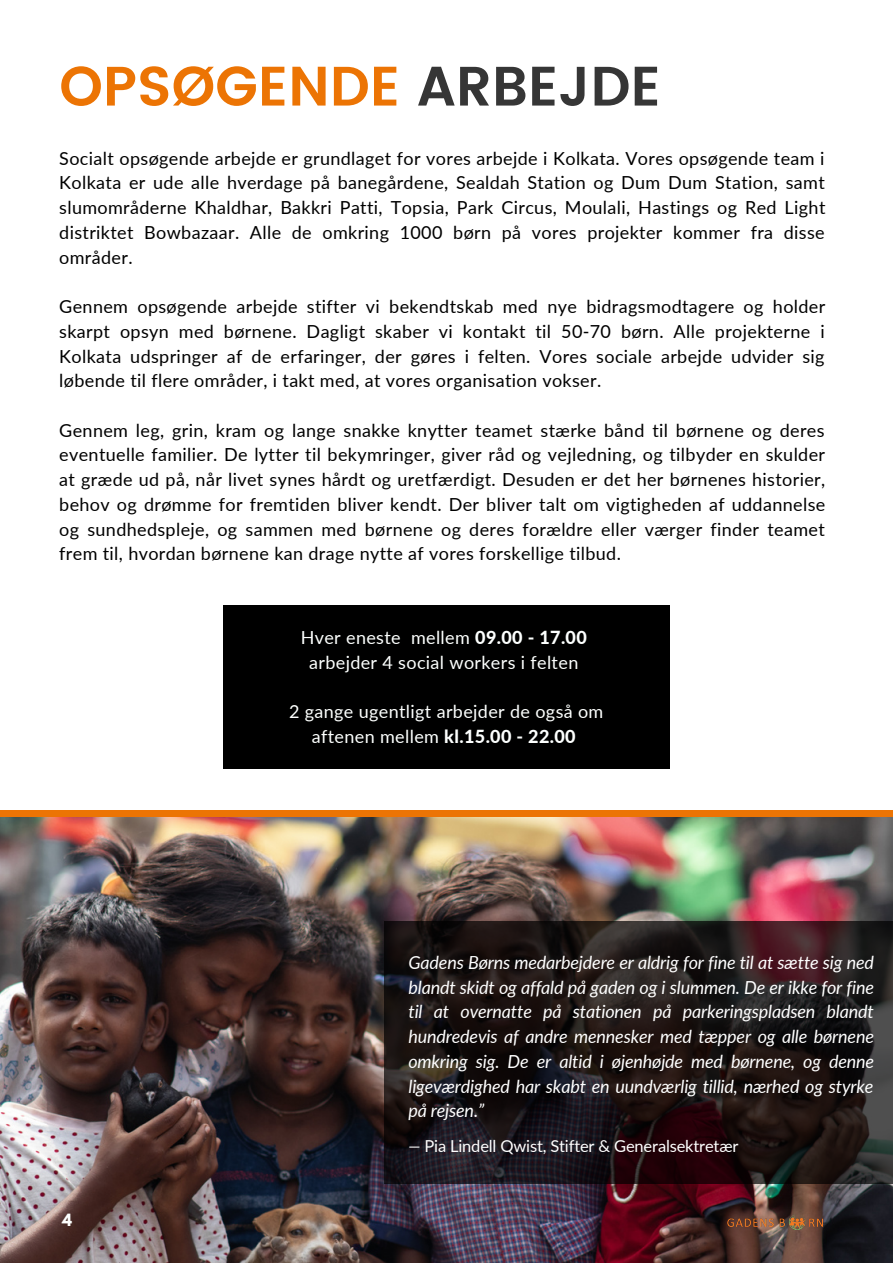
<style>
.page{position:relative;width:893px;height:1264px;background:#fff}
.page>*{position:absolute;margin:0;border:0;box-sizing:border-box;transform-origin:0 0}
.t1{font:600 55.5px "Poppins";color:#ec7404}
.t2{font:18px/24.8px "Lato";letter-spacing:.02em;color:#000;text-align:justify}
.t3{font:italic 18px/24.8px "Lato";letter-spacing:-.01em;color:#fff;text-align:justify}
.t4{font:18px/24.8px "Lato";letter-spacing:.02em;color:#fdfffe;text-align:center}
.t5{font:16.5px "Lato";letter-spacing:-.01em;color:#fff}
.t6{font:700 15px "League Spartan";color:#fdfffe}
.s1{color:#363636}
.s2{font-weight:800}
.s3{font-style:italic}
</style>
<div class="page">
<div style="left:0;top:810px;width:892px;height:93px;background:#ec7404"></div>
<img style="left:0;top:817px;width:892px;height:445px">
<svg style="left:384px;top:921px;width:508px;height:262px;background:#1f1617"></svg>
<img style="left:726px;top:1204px;width:99px;height:36px">
<div style="left:223px;top:606px;width:446px;height:162px;background:#000"></div>
<p class="t1" style="left:59px;top:54px;width:603px">OPSØGENDE <span class="s1">ARBEJDE</span></p>
<p class="t2" style="left:59px;top:145px;width:767px">Socialt opsøgende arbejde er grundlaget for vores arbejde i Kolkata. Vores opsøgende team i Kolkata er ude alle hverdage på banegårdene, Sealdah Station og Dum Dum Station, samt slumområderne Khaldhar, Bakkri Patti, Topsia, Park Circus, Moulali, Hastings og Red Light distriktet Bowbazaar. Alle de omkring 1000 børn på vores projekter kommer fra disse områder.</p>
<p class="t2" style="left:59px;top:294px;width:767px">Gennem opsøgende arbejde stifter vi bekendtskab med nye bidragsmodtagere og holder skarpt opsyn med børnene. Dagligt skaber vi kontakt til 50-70 børn. Alle projekterne i Kolkata udspringer af de erfaringer, der gøres i felten. Vores sociale arbejde udvider sig løbende til flere områder, i takt med, at vores organisation vokser.</p>
<p class="t2" style="left:59px;top:417px;width:767px">Gennem leg, grin, kram og lange snakke knytter teamet stærke bånd til børnene og deres eventuelle familier. De lytter til bekymringer, giver råd og vejledning, og tilbyder en skulder at græde ud på, når livet synes hårdt og uretfærdigt. Desuden er det her børnenes historier, behov og drømme for fremtiden bliver kendt. Der bliver talt om vigtigheden af uddannelse og sundhedspleje, og sammen med børnene og deres forældre eller værger finder teamet frem til, hvordan børnene kan drage nytte af vores forskellige tilbud.</p>
<p class="t4" style="left:300px;top:624px;width:288px">Hver eneste mellem <span class="s2">09.00 - 17.00 </span>arbejder 4 social workers i felten</p>
<p class="t4" style="left:289px;top:698px;width:316px">2 gange ugentligt arbejder de også om aftenen mellem <span class="s2">kl.15.00 - 22.00</span></p>
<p class="t6" style="left:62px;top:1212px;width:11px">4</p>
<p class="t3" style="left:408px;top:949px;width:467px">Gadens Børns medarbejdere er aldrig for fine til at sætte sig ned blandt skidt og affald på gaden og i slummen. De er ikke for fine til at overnatte på stationen på parkeringspladsen blandt hundredevis af andre mennesker med tæpper og alle børnene omkring sig. De er altid i øjenhøjde med børnene, og denne ligeværdighed har skabt en uundværlig tillid, nærhed og styrke på rejsen.”</p>
<p class="t5" style="left:408px;top:1136px;width:331px"><span class="s3">—</span> Pia Lindell Qwist, Stifter &amp; Generalsektretær</p>
</div>
